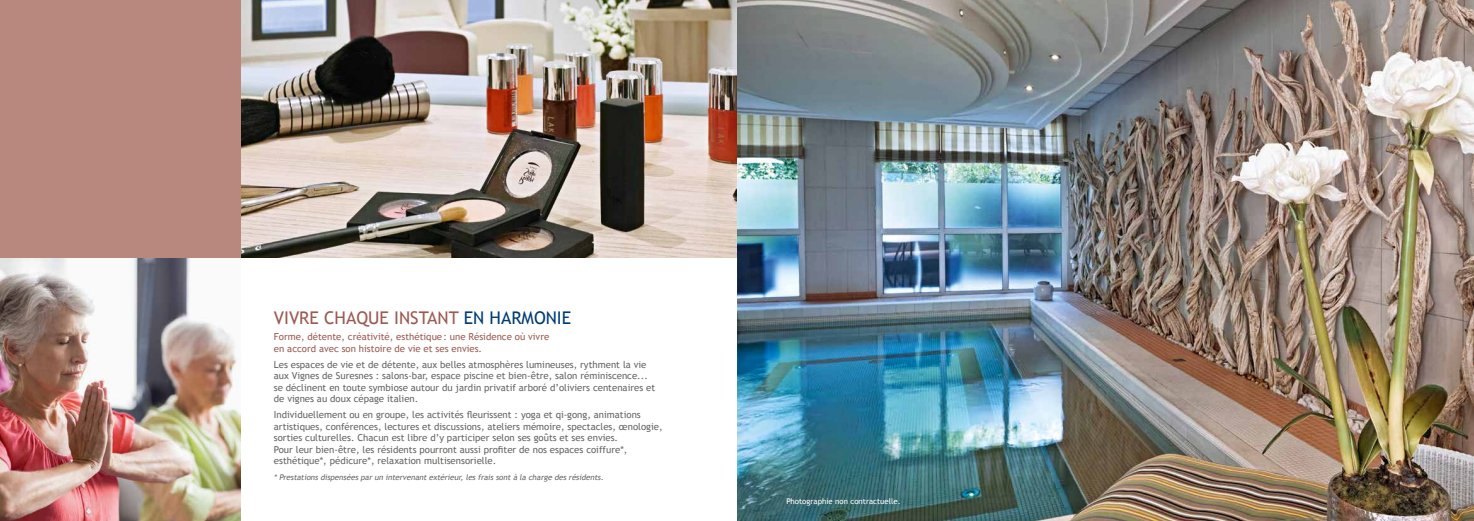
<style>
.page{position:relative;width:1474px;height:521px;background:#fff}
.page>*{position:absolute;margin:0;border:0;box-sizing:border-box;transform-origin:0 0}
.t1{font:17.5px "Trebuchet MS";color:#9c5a51}
.t2{font:9.62px/11.4px "Trebuchet MS";color:#656564}
.t3{font:9.62px/11.4px "Trebuchet MS";color:#9c5a51}
.t4{font:italic 7.88px "Trebuchet MS";color:#656564}
.t5{font:7.88px "Trebuchet MS";color:#fff}
.s1{color:#003d76}
</style>
<div class="page">
<img style="left:737px;top:0;width:736px;height:521px">
<img style="left:0;top:258px;width:240px;height:263px">
<img style="left:240px;top:0;width:497px;height:258px">
<div style="left:0;top:0;width:240px;height:258px;background:#b8877d"></div>
<h1 class="t1" style="left:274px;top:307px;width:299px">VIVRE CHAQUE INSTANT <span class="s1">EN HARMONIE</span></h1>
<p class="t3" style="left:274px;top:331px;width:277px">Forme, détente, créativité, esthétique: une Résidence où vivre en accord avec son histoire de vie et ses envies.</p>
<p class="t2" style="left:274px;top:359px;width:383px">Les espaces de vie et de détente, aux belles atmosphères lumineuses, rythment la vie aux Vignes de Suresnes : salons-bar, espace piscine et bien-être, salon réminiscence... se déclinent en toute symbiose autour du jardin privatif arboré d’oliviers centenaires et de vignes au doux cépage italien.</p>
<p class="t2" style="left:274px;top:409px;width:390px">Individuellement ou en groupe, les activités fleurissent : yoga et qi-gong, animations artistiques, conférences, lectures et discussions, ateliers mémoire, spectacles, œnologie, sorties culturelles. Chacun est libre d’y participer selon ses goûts et ses envies.<br>Pour leur bien-être, les résidents pourront aussi profiter de nos espaces coiffure*, esthétique*, pédicure*, relaxation multisensorielle.</p>
<p class="t4" style="left:274px;top:473px;width:333px">* Prestations dispensées par un intervenant extérieur, les frais sont à la charge des résidents.</p>
<p class="t5" style="left:786px;top:497px;width:116px">Photographie non contractuelle.</p>
</div>
